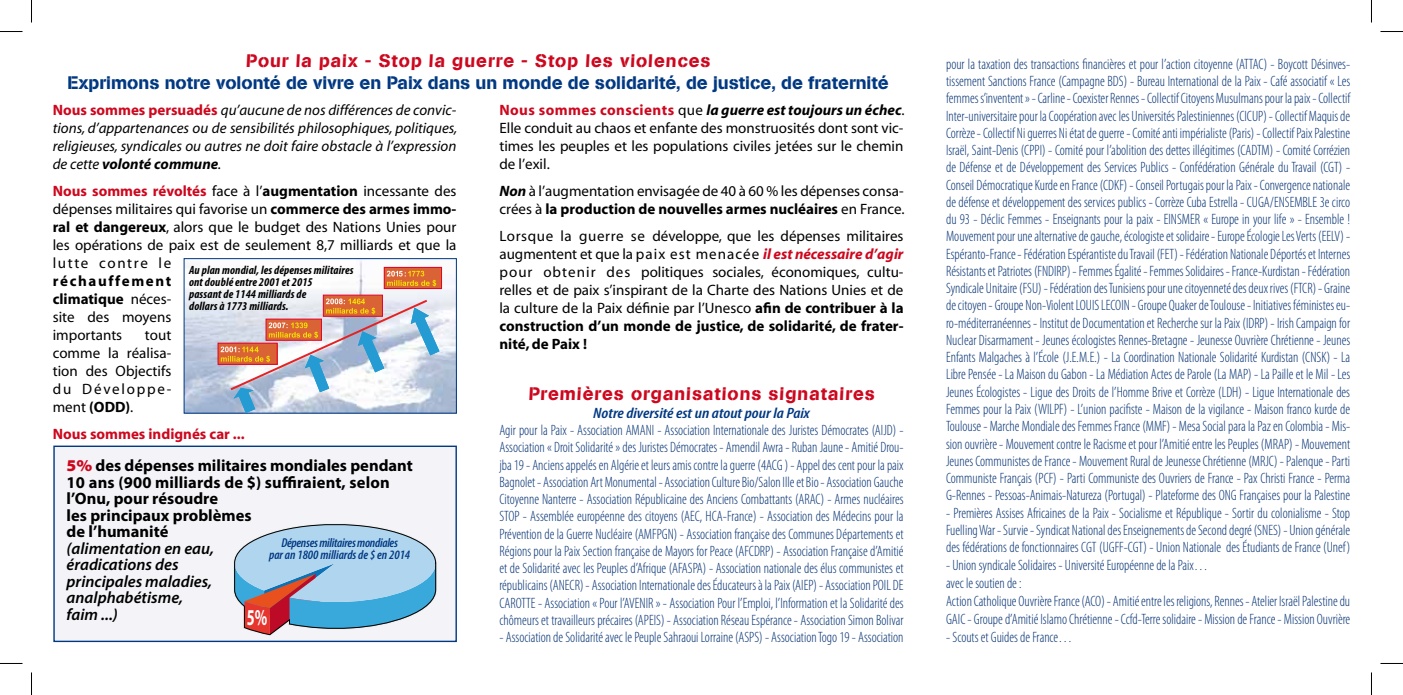
<style>
.page{position:relative;width:1403px;height:695px;background:#fff}
.page>*{position:absolute;margin:0;border:0;box-sizing:border-box;transform-origin:0 0}
.t1{font:700 22.8px "Myriad Pro";color:#fff;scale:.63 1}
.t2{font:18px "AG Book Stencil";color:#003882}
.t3{font:18px "AG Book Stencil";color:#cd071e}
.t4{font:700 16.5px/16.5px "Myriad Pro";color:#000}
.t5{font:italic 600 16.5px/16.5px "Myriad Pro";color:#000}
.t6{font:300 condensed 15px/17.2px "Myriad Pro";color:#002f71;text-align:justify;scale:.95 1}
.t7{font:15px/18px "Myriad";color:#000;text-align:justify}
.t8{font:italic 15px/18px "Myriad";color:#000;text-align:justify}
.t9{font:italic 700 15px "Myriad Pro";color:#000}
.t10{font:italic 600 condensed 15px "Myriad Pro";color:#003882;scale:1.16 1}
.t11{font:700 15px "Myriad";color:#cd071e}
.t12{font:italic 600 condensed 12.9px/12.9px "Myriad Pro";letter-spacing:-.02em;color:#003882;text-align:center}
.t13{font:italic 700 condensed 12px/12px "Myriad Pro";letter-spacing:.01em;color:#000}
.s1{font-weight:700;font-style:normal;color:#cd071e}
.s2{font-weight:700}
.s3{font-weight:700;color:#cd071e}
.s4{font-family:"Myriad";font-style:normal;color:#cd071e}
.s5{font-family:"Myriad";font-weight:400;font-style:normal}
.s6{font-weight:700;font-style:italic}
.s7{font-weight:700;font-style:italic;color:#cd071e}
.s8{font-weight:900;font-stretch:semi-expanded;color:#cd071e}
</style>
<div class="page">
<img style="left:186px;top:260px;width:269px;height:151px">
<div style="left:184px;top:258px;width:273px;height:155px;border:1px solid #003882"></div>
<div style="left:218px;top:343px;width:59px;height:21px;background:#da6336"></div>
<div style="left:217px;top:342px;width:61px;height:23px;border:1px solid #e10227"></div>
<div style="left:323px;top:294px;width:60px;height:23px;background:#da6336;border:1px solid #e10227"></div>
<div style="left:384px;top:267px;width:57px;height:21px;background:#da6336"></div>
<div style="left:384px;top:267px;width:58px;height:22px;border:1px solid #e10227"></div>
<svg style="left:387px;top:271px;width:49px;height:15px"></svg>
<svg style="left:220px;top:298px;width:219px;height:114px"></svg>
<div style="left:54px;top:446px;width:402px;height:195px;background:#f4f3f8"></div>
<div style="left:53px;top:445px;width:404px;height:197px;border:1px solid #003882"></div>
<svg style="left:234px;top:524px;width:203px;height:112px"></svg>
<svg style="left:0;top:31px;width:22px;height:1px"></svg>
<svg style="left:1380px;top:31px;width:22px;height:1px"></svg>
<svg style="left:0;top:663px;width:22px;height:1px"></svg>
<svg style="left:1380px;top:663px;width:22px;height:1px"></svg>
<svg style="left:31px;top:0;width:1px;height:23px"></svg>
<svg style="left:31px;top:672px;width:1px;height:22px"></svg>
<svg style="left:1371px;top:0;width:1px;height:23px"></svg>
<svg style="left:1371px;top:672px;width:1px;height:22px"></svg>
<p class="t3" style="left:246px;top:49px;width:467px">Pour la paix - Stop la guerre - Stop les violences</p>
<p class="t2" style="left:68px;top:72px;width:822px">Exprimons notre volonté de vivre en Paix dans un monde de solidarité, de justice, de fraternité</p>
<p class="t8" style="left:53px;top:102px;width:406px"><span class="s1">Nous sommes persuadés</span> qu’aucune de nos différences de convic&shy;tions, d’appartenances ou de sensibilités philosophiques, politiques, religieuses, syndicales ou autres ne doit faire obstacle à l’expression de cette <span class="s2">volonté commune</span>.</p>
<p class="t7" style="left:53px;top:183px;width:405px"><span class="s3">Nous sommes révoltés</span> face à l’<span class="s2">augmentation</span> incessante des dépenses militaires qui favorise un <span class="s2">commerce des armes immo&shy;ral et dangereux</span>, alors que le budget des Nations Unies pour les opérations de paix est de seulement 8,7 milliards et que la lutte contre le</p>
<p class="t7" style="left:53px;top:273px;width:120px"><span class="s2">réchauffement climatique</span> néces&shy;site des moyens importants</p>
<p class="t9" style="left:499px;top:102px;width:407px"><span class="s4">Nous sommes conscients</span> <span class="s5">que</span> la guerre est toujours un échec<span class="s5">.</span></p>
<p class="t7" style="left:499px;top:120px;width:405px">Elle conduit au chaos et enfante des monstruosités dont sont vic&shy;times les peuples et les populations civiles jetées sur le chemin de l’exil.</p>
<p class="t7" style="left:499px;top:183px;width:406px"><span class="s6">Non</span> à l’augmentation envisagée de 40 à 60 % les dépenses consa&shy;crées à <span class="s2">la production de nouvelles armes nucléaires</span> en France.</p>
<p class="t7" style="left:499px;top:228px;width:405px">Lorsque la guerre se développe, que les dépenses militaires augmentent et que la paix est menacée <span class="s7">il est nécessaire d’agir </span>pour obtenir des politiques sociales, économiques, cultu&shy;relles et de paix s’inspirant de la Charte des Nations Unies et de la culture de la Paix définie par l’Unesco <span class="s2">afin de contribuer à la construction d’un monde de justice, de solidarité, de frater&shy;nité, de Paix !</span></p>
<p class="t13" style="left:189px;top:264px;width:166px">Au plan mondial, les dépenses militaires ont doublé entre 2001 et 2015<br>passant de 1144 milliards de<br>dollars à 1773 milliards.</p>
<p class="t7" style="left:53px;top:327px;width:120px;text-indent:92px">tout comme la réalisa&shy;tion des Objectifs du Développe&shy;ment <span class="s2">(ODD)</span>.</p>
<p class="t11" style="left:53px;top:426px;width:193px">Nous sommes indignés car ...</p>
<p class="t3" style="left:528px;top:382px;width:349px">Premières organisations signataires</p>
<p class="t10" style="left:593px;top:404px;width:188px">Notre diversité est un atout pour la Paix</p>
<p class="t6" style="left:499px;top:421px;width:427px">Agir pour la Paix - Association AMANI - Association Internationale des Juristes Démocrates (AIJD) - Association « Droit Solidarité » des Juristes Démocrates - Amendil Awra - Ruban Jaune - Amitié Drou&shy;jba 19 - Anciens appelés en Algérie et leurs amis contre la guerre (4ACG ) - Appel des cent pour la paix Bagnolet - Association Art Monumental - Association Culture Bio/Salon Ille et Bio - Association Gauche Citoyenne Nanterre - Association Républicaine des Anciens Combattants (ARAC) - Armes nucléaires STOP - Assemblée européenne des citoyens (AEC, HCA-France) - Association des Médecins pour la Prévention de la Guerre Nucléaire (AMFPGN) - Association française des Communes Départements et Régions pour la Paix Section française de Mayors for Peace (AFCDRP) - Association Française d’Amitié et de Solidarité avec les Peuples d’Afrique (AFASPA) - Association nationale des élus communistes et républicains (ANECR) - Association Internationale des Éducateurs à la Paix (AIEP) - Association POIL DE CAROTTE - Association « Pour l’AVENIR » - Association Pour l’Emploi, l’Information et la Solidarité des chômeurs et travailleurs précaires (APEIS) - Association Réseau Espérance - Association Simon Bolivar</p>
<p class="t6" style="left:499px;top:628px;width:427px">- Association de Solidarité avec le Peuple Sahraoui Lorraine (ASPS) - Association Togo 19 - Association</p>
<p class="t4" style="left:67px;top:457px;width:348px"><span class="s8">5%</span> des dépenses militaires mondiales pendant<br>10 ans (900 milliards de $) suffiraient, selon l’Onu, pour résoudre<br>les principaux problèmes<br>de l’humanité</p>
<p class="t5" style="left:67px;top:540px;width:149px">(alimentation en eau, éradications des principales maladies, analphabétisme, faim ...)</p>
<p class="t12" style="left:269px;top:536px;width:143px">Dépenses militaires mondiales<br>par an 1800 milliards de $ en 2014</p>
<h1 class="t1" style="left:247px;top:602px;width:34px">5%</h1>
<p class="t6" style="left:946px;top:55px;width:427px">pour la taxation des transactions financières et pour l’action citoyenne (ATTAC) - Boycott Désinves&shy;tissement Sanctions France (Campagne BDS) - Bureau International de la Paix - Café associatif « Les femmes s’inventent » - Carline - Coexister Rennes - Collectif Citoyens Musulmans pour la paix - Collectif Inter-universitaire pour la Coopération avec les Universités Palestiniennes (CICUP) - Collectif Maquis de Corrèze - Collectif Ni guerres Ni état de guerre - Comité anti impérialiste (Paris) - Collectif Paix Palestine Israël, Saint-Denis (CPPI) - Comité pour l’abolition des dettes illégitimes (CADTM) - Comité Corrézien de Défense et de Développement des Services Publics - Confédération Générale du Travail (CGT) - Conseil Démocratique Kurde en France (CDKF) - Conseil Portugais pour la Paix - Convergence nationale de défense et développement des services publics - Corrèze Cuba Estrella - CUGA/ENSEMBLE 3e circo du 93 - Déclic Femmes - Enseignants pour la paix - EINSMER « Europe in your life » - Ensemble !<br>Mouvement pour une alternative de gauche, écologiste et solidaire - Europe Écologie Les Verts (EELV) - Espéranto-France - Fédération Espérantiste du Travail (FET) - Fédération Nationale Déportés et Internes Résistants et Patriotes (FNDIRP) - Femmes Égalité - Femmes Solidaires - France-Kurdistan - Fédération Syndicale Unitaire (FSU) - Fédération des Tunisiens pour une citoyenneté des deux rives (FTCR) - Graine de citoyen - Groupe Non-Violent LOUIS LECOIN - Groupe Quaker de Toulouse - Initiatives féministes eu&shy;ro-méditerranéennes - Institut de Documentation et Recherche sur la Paix (IDRP) - Irish Campaign for Nuclear Disarmament - Jeunes écologistes Rennes-Bretagne - Jeunesse Ouvrière Chrétienne - Jeunes Enfants Malgaches à l’École (J.E.M.E.) - La Coordination Nationale Solidarité Kurdistan (CNSK) - La Libre Pensée - La Maison du Gabon - La Médiation Actes de Parole (La MAP) - La Paille et le Mil - Les Jeunes Écologistes - Ligue des Droits de l’Homme Brive et Corrèze (LDH) - Ligue Internationale des Femmes pour la Paix (WILPF) - L’union pacifiste - Maison de la vigilance - Maison franco kurde de Toulouse - Marche Mondiale des Femmes France (MMF) - Mesa Social para la Paz en Colombia - Mis&shy;sion ouvrière - Mouvement contre le Racisme et pour l’Amitié entre les Peuples (MRAP) - Mouvement Jeunes Communistes de France - Mouvement Rural de Jeunesse Chrétienne (MRJC) - Palenque - Parti Communiste Français (PCF) - Parti Communiste des Ouvriers de France - Pax Christi France - Perma G-Rennes - Pessoas-Animais-Natureza (Portugal) - Plateforme des ONG Françaises pour la Palestine</p>
<p class="t6" style="left:946px;top:504px;width:427px">- Premières Assises Africaines de la Paix - Socialisme et République - Sortir du colonialisme - Stop Fuelling War - Survie - Syndicat National des Enseignements de Second degré (SNES) - Union générale des fédérations de fonctionnaires CGT (UGFF-CGT) - Union Nationale des Étudiants de France (Unef)</p>
<p class="t6" style="left:946px;top:556px;width:427px;line-height:18px;text-align:left">- Union syndicale Solidaires - Université Européenne de la Paix…<br>avec le soutien de :<br>Action Catholique Ouvrière France (ACO) - Amitié entre les religions, Rennes - Atelier Israël Palestine du GAIC - Groupe d’Amitié Islamo Chrétienne - Ccfd-Terre solidaire - Mission de France - Mission Ouvrière</p>
<p class="t6" style="left:946px;top:628px;width:134px">- Scouts et Guides de France…</p>
</div>
